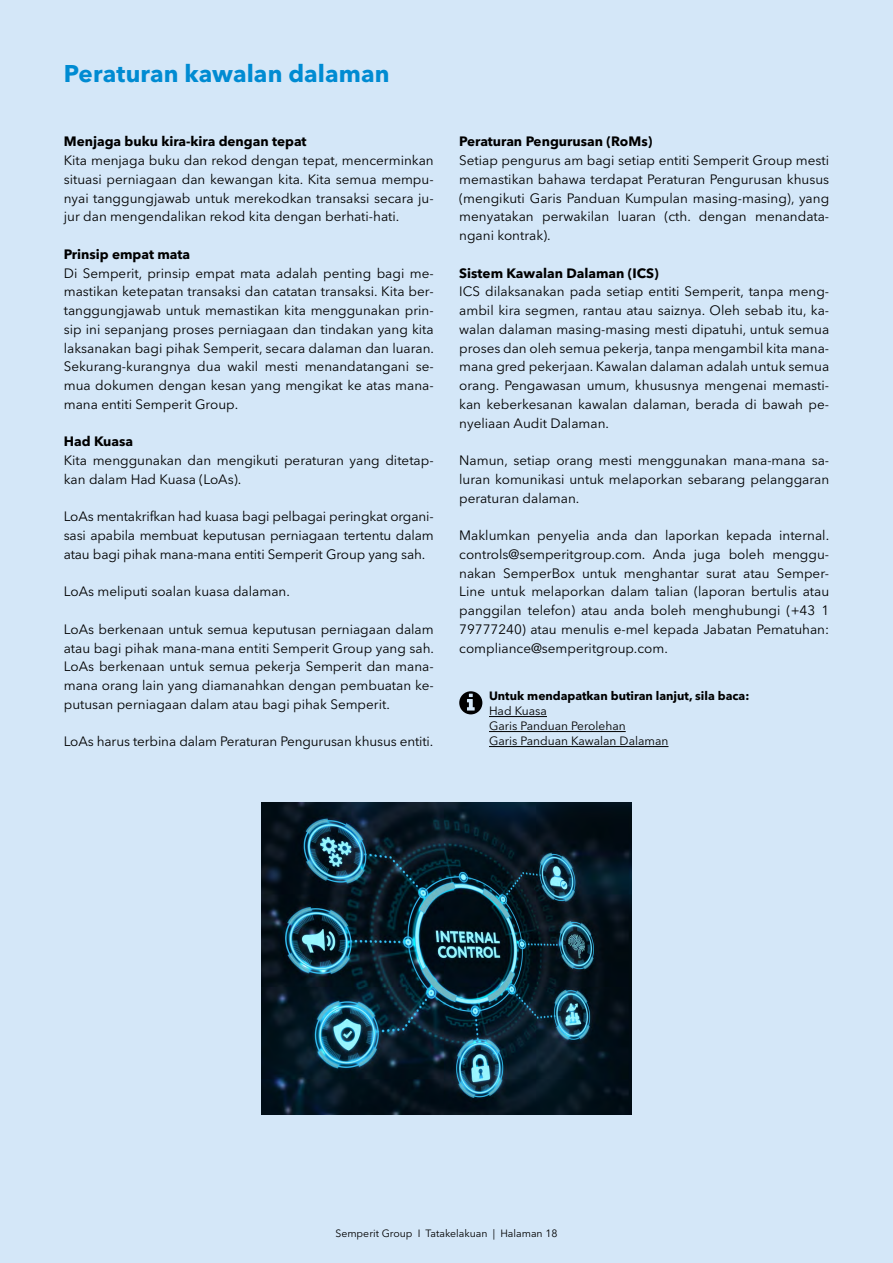
<style>
.page{position:relative;width:893px;height:1263px;background:#d4e7f8}
.page>*{position:absolute;margin:0;border:0;box-sizing:border-box;transform-origin:0 0}
.t1{font:700 24px "Avenir Next LT Pro";letter-spacing:.005em;color:#008bd2}
.t2{font:13.5px/18.8px "Avenir Next LT Pro";color:#000;text-align:justify}
.t3{font:700 13.5px "Avenir Next LT Pro";color:#000}
.t4{font:12px/15px "Avenir Next LT Pro";color:#000}
.t5{font:700 12px "Avenir Next LT Pro";color:#000}
.t6{font:10.5px "Avenir Next LT Pro";color:#000}
</style>
<div class="page">
<hr style="left:489px;top:716px;width:58px;height:1px;background:#000">
<hr style="left:489px;top:731px;width:137px;height:1px;background:#000">
<hr style="left:489px;top:746px;width:179px;height:1px;background:#000">
<svg style="left:459px;top:691px;width:23px;height:23px"></svg>
<img style="left:261px;top:803px;width:370px;height:311px">
<h1 class="t1" style="left:64px;top:59px;width:327px">Peraturan kawalan dalaman</h1>
<p class="t3" style="left:64px;top:133px;width:244px">Menjaga buku kira-kira dengan tepat</p>
<p class="t2" style="left:64px;top:151px;width:371px">Kita menjaga buku dan rekod dengan tepat, mencerminkan situasi perniagaan dan kewangan kita. Kita semua mempu&shy;nyai tanggungjawab untuk merekodkan transaksi secara ju&shy;jur dan mengendalikan rekod kita dengan berhati-hati.</p>
<p class="t3" style="left:64px;top:246px;width:128px">Prinsip empat mata</p>
<p class="t2" style="left:64px;top:263px;width:372px">Di Semperit, prinsip empat mata adalah penting bagi me&shy;mastikan ketepatan transaksi dan catatan transaksi. Kita ber&shy;tanggungjawab untuk memastikan kita menggunakan prin&shy;sip ini sepanjang proses perniagaan dan tindakan yang kita laksanakan bagi pihak Semperit, secara dalaman dan luaran.<br>Sekurang-kurangnya dua wakil mesti menandatangani se&shy;mua dokumen dengan kesan yang mengikat ke atas mana&shy;mana entiti Semperit Group.</p>
<p class="t3" style="left:64px;top:433px;width:71px">Had Kuasa</p>
<p class="t2" style="left:64px;top:451px;width:371px">Kita menggunakan dan mengikuti peraturan yang ditetap&shy;kan dalam Had Kuasa (LoAs).</p>
<p class="t2" style="left:64px;top:507px;width:371px">LoAs mentakrifkan had kuasa bagi pelbagai peringkat organi&shy;sasi apabila membuat keputusan perniagaan tertentu dalam atau bagi pihak mana-mana entiti Semperit Group yang sah.</p>
<p class="t2" style="left:64px;top:582px;width:228px">LoAs meliputi soalan kuasa dalaman.</p>
<p class="t2" style="left:64px;top:620px;width:372px">LoAs berkenaan untuk semua keputusan perniagaan dalam atau bagi pihak mana-mana entiti Semperit Group yang sah.<br>LoAs berkenaan untuk semua pekerja Semperit dan mana&shy;mana orang lain yang diamanahkan dengan pembuatan ke&shy;putusan perniagaan dalam atau bagi pihak Semperit.</p>
<p class="t2" style="left:64px;top:732px;width:371px">LoAs harus terbina dalam Peraturan Pengurusan khusus entiti.</p>
<p class="t3" style="left:459px;top:133px;width:195px">Peraturan Pengurusan (RoMs)</p>
<p class="t2" style="left:459px;top:151px;width:371px">Setiap pengurus am bagi setiap entiti Semperit Group mesti memastikan bahawa terdapat Peraturan Pengurusan khusus (mengikuti Garis Panduan Kumpulan masing-masing), yang menyatakan perwakilan luaran (cth. dengan menandata&shy;ngani kontrak).</p>
<p class="t3" style="left:459px;top:265px;width:201px">Sistem Kawalan Dalaman (ICS)</p>
<p class="t2" style="left:459px;top:282px;width:371px">ICS dilaksanakan pada setiap entiti Semperit, tanpa meng&shy;ambil kira segmen, rantau atau saiznya. Oleh sebab itu, ka&shy;walan dalaman masing-masing mesti dipatuhi, untuk semua proses dan oleh semua pekerja, tanpa mengambil kita mana&shy;mana gred pekerjaan. Kawalan dalaman adalah untuk semua orang. Pengawasan umum, khususnya mengenai memasti&shy;kan keberkesanan kawalan dalaman, berada di bawah pe&shy;nyeliaan Audit Dalaman.</p>
<p class="t2" style="left:459px;top:451px;width:371px">Namun, setiap orang mesti menggunakan mana-mana sa&shy;luran komunikasi untuk melaporkan sebarang pelanggaran peraturan dalaman.</p>
<p class="t2" style="left:459px;top:526px;width:371px">Maklumkan penyelia anda dan laporkan kepada internal. controls@semperitgroup.com. Anda juga boleh menggu&shy;nakan SemperBox untuk menghantar surat atau Semper-Line untuk melaporkan dalam talian (laporan bertulis atau panggilan telefon) atau anda boleh menghubungi (+43 1<br>79777240) atau menulis e-mel kepada Jabatan Pematuhan: compliance@semperitgroup.com.</p>
<p class="t5" style="left:489px;top:689px;width:262px">Untuk mendapatkan butiran lanjut, sila baca:</p>
<p class="t4" style="left:489px;top:704px;width:181px">Had Kuasa<br>Garis Panduan Perolehan<br>Garis Panduan Kawalan Dalaman</p>
<p class="t6" style="left:335px;top:1227px;width:224px">Semperit Group I Tatakelakuan | Halaman 18</p>
</div>
